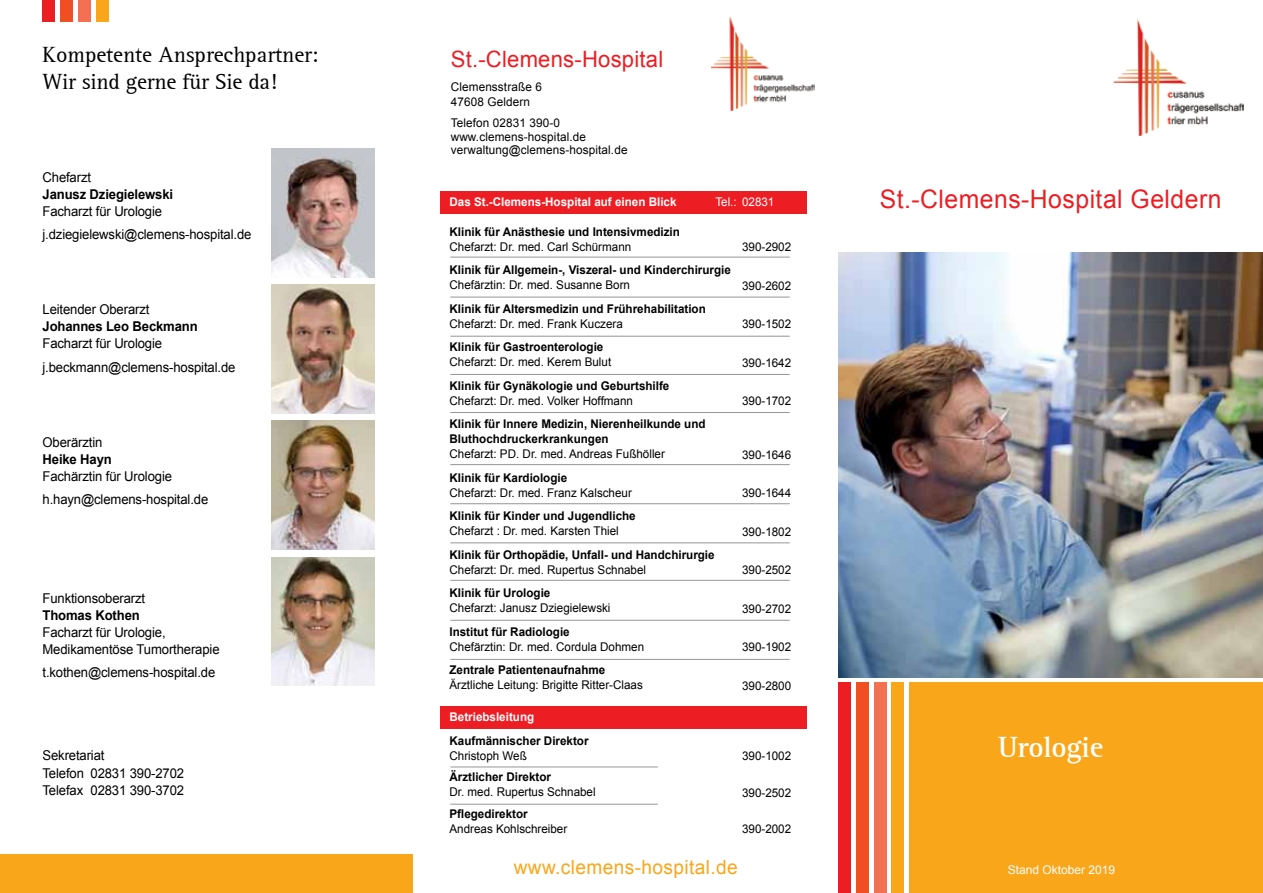
<style>
.page{position:relative;width:1263px;height:893px;background:#fff}
.page>*{position:absolute;margin:0;border:0;box-sizing:border-box;transform-origin:0 0}
.t1{font:700 30px "Agfa Rotis Serif";letter-spacing:-.01em;color:#fff}
.t2{font:25.5px "Arial";letter-spacing:.02em;color:#ed1d24}
.t3{font:22.5px/27px "Agfa Rotis Serif";color:#000}
.t4{font:22.5px "Arial";letter-spacing:.01em;color:#ed1d24}
.t5{font:19.5px "Arial";letter-spacing:.02em;color:#faa61a}
.t6{font:13.5px/23.1px "Arial";letter-spacing:-.01em;color:#000}
.t7{font:700 13.5px "Arial";letter-spacing:-.01em;color:#000}
.t8{font:12px/13.5px "Arial";color:#000}
.t9{font:700 12px/15px "Arial";color:#000}
.t10{font:700 12px "Arial";color:#fff}
.t11{font:12px "Arial";color:#fff}
</style>
<div class="page">
<img style="left:838px;top:252px;width:425px;height:426px">
<div style="left:0;top:855px;width:412px;height:38px;background:#faa61a"></div>
<div style="left:43px;top:0;width:12px;height:21px;background:#ed1d24"></div>
<div style="left:60px;top:0;width:13px;height:21px;background:#f04e23"></div>
<div style="left:78px;top:0;width:13px;height:21px;background:#f37053"></div>
<div style="left:96px;top:0;width:12px;height:21px;background:#faa61a"></div>
<div style="left:909px;top:682px;width:354px;height:211px;background:#faa61a"></div>
<div style="left:838px;top:682px;width:13px;height:211px;background:#ed1d24"></div>
<div style="left:856px;top:682px;width:13px;height:211px;background:#f04e23"></div>
<div style="left:874px;top:682px;width:12px;height:211px;background:#f37053"></div>
<div style="left:891px;top:682px;width:13px;height:211px;background:#faa61a"></div>
<img style="left:271px;top:149px;width:103px;height:128px">
<img style="left:271px;top:285px;width:103px;height:129px">
<img style="left:271px;top:421px;width:103px;height:129px">
<img style="left:1114px;top:19px;width:129px;height:117px">
<img style="left:711px;top:17px;width:104px;height:94px">
<img style="left:271px;top:557px;width:103px;height:129px">
<div style="left:440px;top:706px;width:367px;height:23px;background:#ed1d24"></div>
<div style="left:440px;top:191px;width:367px;height:23px;background:#ed1d24"></div>
<hr style="left:450px;top:257px;width:340px;height:1px;background:#939598">
<hr style="left:450px;top:767px;width:208px;height:1px;background:#939598">
<hr style="left:450px;top:297px;width:340px;height:1px;background:#939598">
<hr style="left:450px;top:336px;width:340px;height:1px;background:#939598">
<hr style="left:450px;top:374px;width:340px;height:1px;background:#939598">
<hr style="left:450px;top:412px;width:340px;height:1px;background:#939598">
<hr style="left:450px;top:464px;width:340px;height:1px;background:#939598">
<hr style="left:450px;top:503px;width:340px;height:1px;background:#939598">
<hr style="left:450px;top:543px;width:340px;height:1px;background:#939598">
<hr style="left:450px;top:580px;width:340px;height:1px;background:#939598">
<hr style="left:450px;top:620px;width:340px;height:1px;background:#939598">
<hr style="left:450px;top:659px;width:340px;height:1px;background:#939598">
<hr style="left:450px;top:804px;width:208px;height:1px;background:#939598">
<h3 class="t3" style="left:43px;top:42px;width:277px">Kompetente Ansprechpartner:<br>Wir sind gerne für Sie da!</h3>
<p class="t6" style="left:43px;top:165px;width:50px">Chefarzt</p>
<p class="t7" style="left:43px;top:185px;width:132px">Janusz Dziegielewski</p>
<p class="t6" style="left:43px;top:200px;width:210px">Facharzt für Urologie j.dziegielewski@clemens-hospital.de</p>
<p class="t6" style="left:43px;top:298px;width:108px">Leitender Oberarzt</p>
<p class="t7" style="left:43px;top:318px;width:157px">Johannes Leo Beckmann</p>
<p class="t6" style="left:43px;top:332px;width:194px">Facharzt für Urologie j.beckmann@clemens-hospital.de</p>
<p class="t6" style="left:43px;top:431px;width:61px">Oberärztin</p>
<p class="t7" style="left:43px;top:450px;width:71px">Heike Hayn</p>
<p class="t6" style="left:43px;top:465px;width:167px">Fachärztin für Urologie h.hayn@clemens-hospital.de</p>
<p class="t6" style="left:43px;top:586px;width:104px">Funktionsoberarzt</p>
<p class="t7" style="left:43px;top:606px;width:99px">Thomas Kothen</p>
<p class="t6" style="left:43px;top:624px;width:179px;line-height:17.1px">Facharzt für Urologie,<br>Medikamentöse Tumortherapie</p>
<p class="t6" style="left:43px;top:661px;width:174px">t.kothen@clemens-hospital.de</p>
<p class="t6" style="left:43px;top:747px;width:143px;line-height:17.1px">Sekretariat<br>Telefon 02831 390-2702<br>Telefax 02831 390-3702</p>
<h3 class="t4" style="left:451px;top:45px;width:214px">St.-Clemens-Hospital</h3>
<p class="t8" style="left:451px;top:79px;width:93px;line-height:15px">Clemensstraße 6<br>47608 Geldern</p>
<p class="t8" style="left:451px;top:116px;width:178px">Telefon 02831 390-0 www.clemens-hospital.de verwaltung@clemens-hospital.de</p>
<p class="t10" style="left:449px;top:194px;width:229px">Das St.-Clemens-Hospital auf einen Blick</p>
<p class="t11" style="left:715px;top:194px;width:61px">Tel.: 02831</p>
<p class="t9" style="left:449px;top:224px;width:232px">Klinik für Anästhesie und Intensivmedizin</p>
<p class="t8" style="left:449px;top:240px;width:183px">Chefarzt: Dr. med. Carl Schürmann</p>
<p class="t9" style="left:449px;top:263px;width:283px">Klinik für Allgemein-, Viszeral- und Kinderchirurgie</p>
<p class="t8" style="left:449px;top:278px;width:182px">Chefärztin: Dr. med. Susanne Born</p>
<p class="t9" style="left:449px;top:301px;width:258px">Klinik für Altersmedizin und Frührehabilitation</p>
<p class="t8" style="left:449px;top:317px;width:175px">Chefarzt: Dr. med. Frank Kuczera</p>
<p class="t9" style="left:449px;top:340px;width:155px">Klinik für Gastroenterologie</p>
<p class="t8" style="left:449px;top:356px;width:163px">Chefarzt: Dr. med. Kerem Bulut</p>
<p class="t9" style="left:449px;top:378px;width:221px">Klinik für Gynäkologie und Geburtshilfe</p>
<p class="t8" style="left:449px;top:394px;width:185px">Chefarzt: Dr. med. Volker Hoffmann</p>
<p class="t9" style="left:449px;top:417px;width:258px">Klinik für Innere Medizin, Nierenheilkunde und<br>Bluthochdruckerkrankungen</p>
<p class="t8" style="left:449px;top:448px;width:217px">Chefarzt: PD. Dr. med. Andreas Fußhöller</p>
<p class="t9" style="left:449px;top:471px;width:119px">Klinik für Kardiologie</p>
<p class="t8" style="left:449px;top:486px;width:184px">Chefarzt: Dr. med. Franz Kalscheur</p>
<p class="t9" style="left:449px;top:509px;width:188px">Klinik für Kinder und Jugendliche</p>
<p class="t8" style="left:449px;top:525px;width:171px">Chefarzt : Dr. med. Karsten Thiel</p>
<p class="t9" style="left:449px;top:548px;width:267px">Klinik für Orthopädie, Unfall- und Handchirurgie</p>
<p class="t8" style="left:449px;top:563px;width:198px">Chefarzt: Dr. med. Rupertus Schnabel</p>
<p class="t9" style="left:449px;top:586px;width:102px">Klinik für Urologie</p>
<p class="t8" style="left:449px;top:602px;width:163px">Chefarzt: Janusz Dziegielewski</p>
<p class="t9" style="left:449px;top:625px;width:122px">Institut für Radiologie</p>
<p class="t8" style="left:449px;top:640px;width:196px">Chefärztin: Dr. med. Cordula Dohmen</p>
<p class="t9" style="left:449px;top:663px;width:157px">Zentrale Patientenaufnahme</p>
<p class="t8" style="left:449px;top:679px;width:195px">Ärztliche Leitung: Brigitte Ritter-Claas</p>
<p class="t10" style="left:449px;top:709px;width:86px">Betriebsleitung</p>
<p class="t9" style="left:449px;top:734px;width:141px">Kaufmännischer Direktor</p>
<p class="t8" style="left:449px;top:749px;width:79px">Christoph Weß</p>
<p class="t9" style="left:449px;top:770px;width:103px">Ärztlicher Direktor</p>
<p class="t8" style="left:449px;top:785px;width:148px">Dr. med. Rupertus Schnabel</p>
<p class="t9" style="left:449px;top:806px;width:80px">Pflegedirektor</p>
<p class="t8" style="left:449px;top:822px;width:119px">Andreas Kohlschreiber</p>
<p class="t8" style="left:742px;top:240px;width:51px">390-2902</p>
<p class="t8" style="left:742px;top:279px;width:51px">390-2602</p>
<p class="t8" style="left:742px;top:317px;width:51px">390-1502</p>
<p class="t8" style="left:742px;top:356px;width:51px">390-1642</p>
<p class="t8" style="left:742px;top:394px;width:51px">390-1702</p>
<p class="t8" style="left:742px;top:448px;width:51px">390-1646</p>
<p class="t8" style="left:742px;top:486px;width:51px">390-1644</p>
<p class="t8" style="left:742px;top:525px;width:51px">390-1802</p>
<p class="t8" style="left:742px;top:564px;width:51px">390-2502</p>
<p class="t8" style="left:742px;top:602px;width:51px">390-2702</p>
<p class="t8" style="left:742px;top:641px;width:51px">390-1902</p>
<p class="t8" style="left:742px;top:679px;width:51px">390-2800</p>
<p class="t8" style="left:742px;top:750px;width:51px">390-1002</p>
<p class="t8" style="left:742px;top:786px;width:51px">390-2502</p>
<p class="t8" style="left:742px;top:822px;width:51px">390-2002</p>
<h3 class="t5" style="left:514px;top:854px;width:225px">www.clemens-hospital.de</h3>
<h2 class="t2" style="left:880px;top:182px;width:343px">St.-Clemens-Hospital Geldern</h2>
<h1 class="t1" style="left:998px;top:729px;width:106px">Urologie</h1>
<p class="t11" style="left:1008px;top:862px;width:109px">Stand Oktober 2019</p>
</div>
